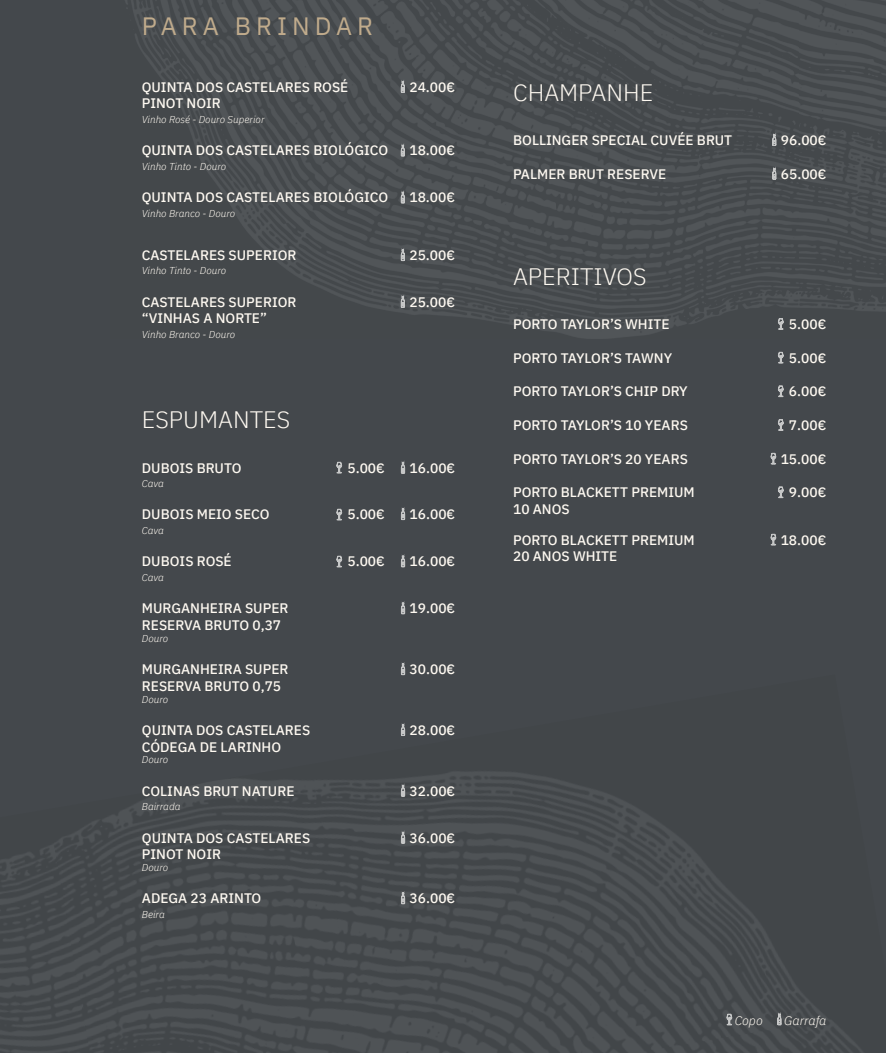
<style>
.page{position:relative;width:886px;height:1053px;background:#fff}
.page>*{position:absolute;margin:0;border:0;box-sizing:border-box;transform-origin:0 0}
.t1{font:25px "IBM Plex Sans";letter-spacing:.2em;color:#c0ab8c}
.t2{font:300 23.75px "IBM Plex Sans";color:#fef9f1}
.t3{font:500 13.75px/16.5px "IBM Plex Sans";color:#fef9f1}
.t4{font:italic 300 12.5px "IBM Plex Sans";color:#fef9f1}
.t5{font:italic 300 10px "IBM Plex Sans";color:#fef9f1}
</style>
<div class="page">
<div style="left:0;top:0;width:886px;height:1052px;background:#44484c"></div>
<img style="left:360px;top:674px;width:456px;height:378px">
<img style="left:635px;top:1009px;width:225px;height:43px">
<img style="left:90px;top:779px;width:270px;height:273px">
<img style="left:0;top:830px;width:90px;height:222px">
<img style="left:125px;top:0;width:761px;height:338px">
<svg style="left:401px;top:462px;width:4px;height:11px"></svg>
<svg style="left:337px;top:462px;width:5px;height:11px"></svg>
<svg style="left:778px;top:318px;width:5px;height:11px"></svg>
<svg style="left:778px;top:352px;width:5px;height:11px"></svg>
<svg style="left:778px;top:386px;width:5px;height:10px"></svg>
<svg style="left:778px;top:419px;width:5px;height:11px"></svg>
<svg style="left:778px;top:487px;width:5px;height:10px"></svg>
<svg style="left:771px;top:534px;width:5px;height:11px"></svg>
<svg style="left:771px;top:453px;width:5px;height:11px"></svg>
<svg style="left:772px;top:135px;width:4px;height:10px"></svg>
<svg style="left:772px;top:168px;width:4px;height:11px"></svg>
<svg style="left:401px;top:509px;width:4px;height:10px"></svg>
<svg style="left:337px;top:509px;width:5px;height:11px"></svg>
<svg style="left:401px;top:556px;width:4px;height:11px"></svg>
<svg style="left:337px;top:556px;width:5px;height:11px"></svg>
<svg style="left:401px;top:785px;width:4px;height:11px"></svg>
<svg style="left:401px;top:892px;width:4px;height:11px"></svg>
<svg style="left:401px;top:724px;width:4px;height:11px"></svg>
<svg style="left:401px;top:832px;width:4px;height:11px"></svg>
<svg style="left:401px;top:603px;width:4px;height:10px"></svg>
<svg style="left:401px;top:82px;width:3px;height:10px"></svg>
<svg style="left:401px;top:296px;width:3px;height:11px"></svg>
<svg style="left:401px;top:663px;width:4px;height:11px"></svg>
<svg style="left:401px;top:250px;width:3px;height:10px"></svg>
<svg style="left:401px;top:192px;width:3px;height:11px"></svg>
<svg style="left:401px;top:145px;width:3px;height:11px"></svg>
<svg style="left:778px;top:1013px;width:3px;height:11px"></svg>
<svg style="left:727px;top:1013px;width:5px;height:11px"></svg>
<h1 class="t1" style="left:142px;top:7px;width:233px">PARA BRINDAR</h1>
<p class="t3" style="left:142px;top:78px;width:208px">QUINTA DOS CASTELARES ROSÉ<br>PINOT NOIR</p>
<p class="t3" style="left:409px;top:78px;width:47px">24.00€</p>
<p class="t5" style="left:142px;top:112px;width:124px">Vinho Rosé - Douro Superior</p>
<p class="t3" style="left:142px;top:141px;width:248px">QUINTA DOS CASTELARES BIOLÓGICO</p>
<p class="t3" style="left:409px;top:141px;width:47px">18.00€</p>
<p class="t5" style="left:142px;top:159px;width:86px">Vinho Tinto - Douro</p>
<p class="t3" style="left:142px;top:188px;width:248px">QUINTA DOS CASTELARES BIOLÓGICO</p>
<p class="t3" style="left:409px;top:188px;width:47px">18.00€</p>
<p class="t5" style="left:142px;top:206px;width:95px">Vinho Branco - Douro</p>
<p class="t3" style="left:142px;top:245px;width:156px">CASTELARES SUPERIOR</p>
<p class="t3" style="left:409px;top:245px;width:47px">25.00€</p>
<p class="t5" style="left:142px;top:263px;width:86px">Vinho Tinto - Douro</p>
<p class="t3" style="left:142px;top:292px;width:156px">CASTELARES SUPERIOR “VINHAS A NORTE”</p>
<p class="t3" style="left:409px;top:292px;width:47px">25.00€</p>
<p class="t5" style="left:142px;top:326px;width:95px">Vinho Branco - Douro</p>
<h2 class="t2" style="left:142px;top:402px;width:150px">ESPUMANTES</h2>
<p class="t3" style="left:142px;top:458px;width:101px">DUBOIS BRUTO</p>
<p class="t3" style="left:347px;top:458px;width:39px">5.00€</p>
<p class="t3" style="left:410px;top:458px;width:47px">16.00€</p>
<p class="t5" style="left:142px;top:476px;width:24px">Cava</p>
<p class="t3" style="left:142px;top:505px;width:129px">DUBOIS MEIO SECO</p>
<p class="t3" style="left:347px;top:505px;width:39px">5.00€</p>
<p class="t3" style="left:410px;top:505px;width:47px">16.00€</p>
<p class="t5" style="left:142px;top:523px;width:24px">Cava</p>
<p class="t3" style="left:142px;top:552px;width:91px">DUBOIS ROSÉ</p>
<p class="t3" style="left:347px;top:552px;width:39px">5.00€</p>
<p class="t3" style="left:410px;top:552px;width:47px">16.00€</p>
<p class="t5" style="left:142px;top:569px;width:24px">Cava</p>
<p class="t3" style="left:142px;top:599px;width:148px">MURGANHEIRA SUPER<br>RESERVA BRUTO 0,37</p>
<p class="t3" style="left:410px;top:599px;width:47px">19.00€</p>
<p class="t5" style="left:142px;top:630px;width:28px">Douro</p>
<p class="t3" style="left:142px;top:660px;width:148px">MURGANHEIRA SUPER<br>RESERVA BRUTO 0,75</p>
<p class="t3" style="left:410px;top:660px;width:47px">30.00€</p>
<p class="t5" style="left:142px;top:691px;width:28px">Douro</p>
<p class="t3" style="left:142px;top:720px;width:170px">QUINTA DOS CASTELARES<br>CÓDEGA DE LARINHO</p>
<p class="t3" style="left:410px;top:720px;width:47px">28.00€</p>
<p class="t5" style="left:142px;top:752px;width:28px">Douro</p>
<p class="t3" style="left:142px;top:781px;width:154px">COLINAS BRUT NATURE</p>
<p class="t3" style="left:410px;top:781px;width:47px">32.00€</p>
<p class="t5" style="left:142px;top:799px;width:40px">Bairrada</p>
<p class="t3" style="left:142px;top:828px;width:170px">QUINTA DOS CASTELARES<br>PINOT NOIR</p>
<p class="t3" style="left:410px;top:828px;width:47px">36.00€</p>
<p class="t5" style="left:142px;top:859px;width:28px">Douro</p>
<p class="t3" style="left:142px;top:888px;width:121px">ADEGA 23 ARINTO</p>
<p class="t3" style="left:410px;top:888px;width:47px">36.00€</p>
<p class="t5" style="left:142px;top:906px;width:24px">Beira</p>
<h2 class="t2" style="left:513px;top:74px;width:142px">CHAMPANHE</h2>
<p class="t3" style="left:513px;top:130px;width:221px">BOLLINGER SPECIAL CUVÉE BRUT</p>
<p class="t3" style="left:781px;top:130px;width:47px">96.00€</p>
<p class="t3" style="left:513px;top:164px;width:155px">PALMER BRUT RESERVE</p>
<p class="t3" style="left:781px;top:164px;width:47px">65.00€</p>
<h2 class="t2" style="left:513px;top:258px;width:135px">APERITIVOS</h2>
<p class="t3" style="left:513px;top:314px;width:158px">PORTO TAYLOR’S WHITE</p>
<p class="t3" style="left:789px;top:314px;width:39px">5.00€</p>
<p class="t3" style="left:513px;top:348px;width:161px">PORTO TAYLOR’S TAWNY</p>
<p class="t3" style="left:789px;top:348px;width:39px">5.00€</p>
<p class="t3" style="left:513px;top:382px;width:176px">PORTO TAYLOR’S CHIP DRY</p>
<p class="t3" style="left:789px;top:382px;width:39px">6.00€</p>
<p class="t3" style="left:513px;top:415px;width:176px">PORTO TAYLOR’S 10 YEARS</p>
<p class="t3" style="left:789px;top:415px;width:39px">7.00€</p>
<p class="t3" style="left:513px;top:449px;width:176px">PORTO TAYLOR’S 20 YEARS</p>
<p class="t3" style="left:781px;top:449px;width:47px">15.00€</p>
<p class="t3" style="left:513px;top:483px;width:183px">PORTO BLACKETT PREMIUM<br>10 ANOS</p>
<p class="t3" style="left:789px;top:483px;width:39px">9.00€</p>
<p class="t3" style="left:513px;top:530px;width:183px">PORTO BLACKETT PREMIUM<br>20 ANOS WHITE</p>
<p class="t3" style="left:781px;top:530px;width:47px">18.00€</p>
<p class="t4" style="left:735px;top:1010px;width:30px">Copo</p>
<p class="t4" style="left:784px;top:1010px;width:44px">Garrafa</p>
</div>
